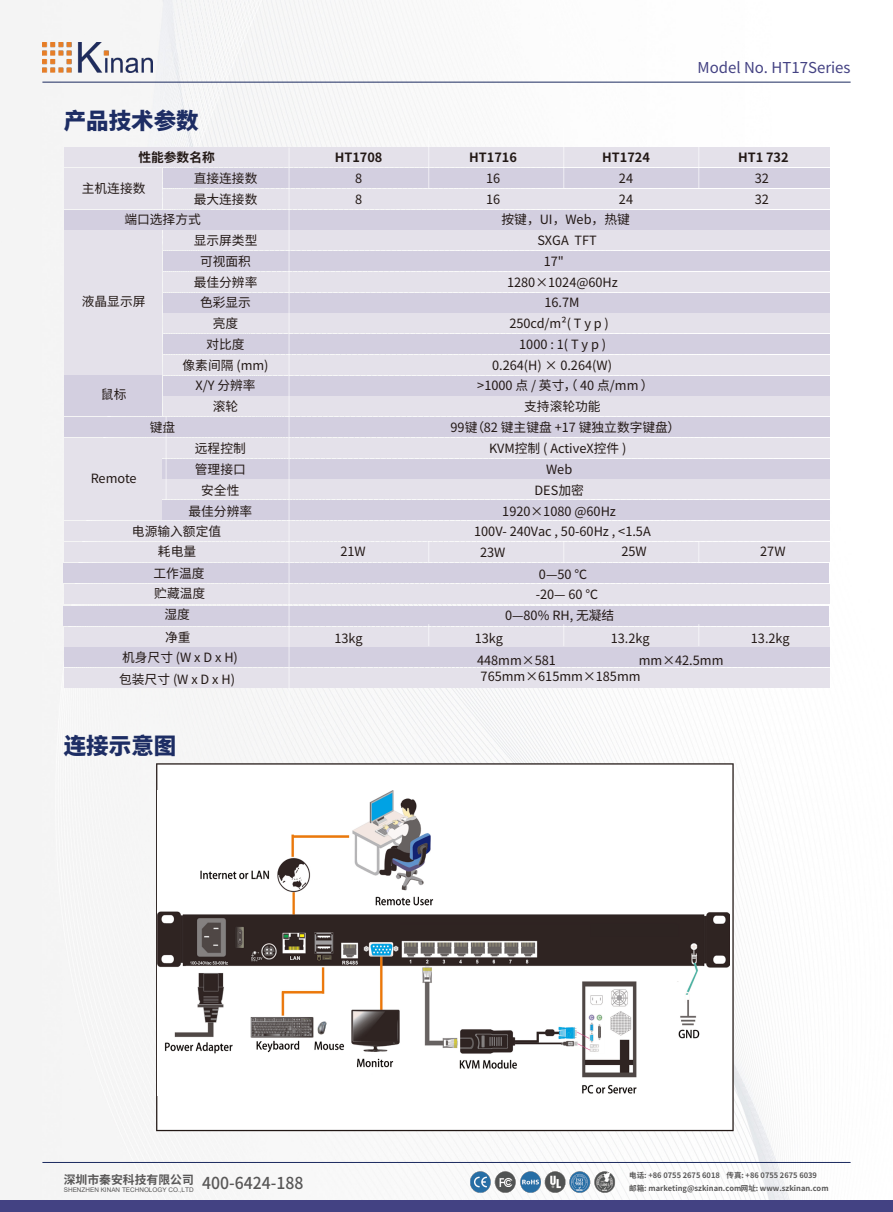
<style>
.page{position:relative;width:893px;height:1212px;background:#fff}
.page>*{position:absolute;margin:0;border:0;box-sizing:border-box;transform-origin:0 0}
.t1{font:800 22.5px "Source Han Sans CN";color:#1d2d64}
.t2{font:500 16.5px "Source Han Sans CN";color:#585757;scale:.96 1}
.t3{font:15px "Source Han Sans CN";color:#444283}
.t4{font:12.75px/20.7px "Source Han Sans CN";color:#221815}
.t5{font:700 12.75px "Source Han Sans CN";color:#221815}
.t6{font:700 11.85px "Source Han Sans CN";color:#585757}
.t7{font:700 7.5px/12.8px "Source Han Sans CN";color:#585757}
.t8{font:6.45px "Arial";color:#585757}
</style>
<div class="page">
<img style="left:0;top:0;width:893px;height:1201px">
<div style="left:0;top:108px;width:32px;height:528px;background:#f4f4f4"></div>
<img style="left:43px;top:43px;width:109px;height:29px">
<hr style="left:42px;top:82px;width:809px;height:1px;background:#1b2a5f">
<svg style="left:156px;top:763px;width:578px;height:368px"></svg>
<div style="left:64px;top:210px;width:98px;height:19px;background:#d3cfe0"></div>
<div style="left:64px;top:168px;width:98px;height:41px;background:#e4e1ea"></div>
<div style="left:64px;top:231px;width:98px;height:144px;background:#e4e1ea"></div>
<div style="left:64px;top:376px;width:98px;height:40px;background:#d3cfe0"></div>
<div style="left:64px;top:148px;width:765px;height:19px;background:#e4e1ea"></div>
<div style="left:163px;top:168px;width:666px;height:20px;background:#d3cfe0"></div>
<div style="left:163px;top:189px;width:666px;height:20px;background:#e4e1ea"></div>
<div style="left:158px;top:210px;width:671px;height:19px;background:#d3cfe0"></div>
<div style="left:163px;top:231px;width:666px;height:19px;background:#e4e1ea"></div>
<div style="left:163px;top:251px;width:666px;height:20px;background:#d3cfe0"></div>
<div style="left:163px;top:272px;width:666px;height:20px;background:#e4e1ea"></div>
<div style="left:163px;top:293px;width:666px;height:19px;background:#d3cfe0"></div>
<div style="left:163px;top:313px;width:666px;height:20px;background:#e4e1ea"></div>
<div style="left:163px;top:334px;width:666px;height:20px;background:#d3cfe0"></div>
<div style="left:163px;top:355px;width:666px;height:20px;background:#e4e1ea"></div>
<div style="left:163px;top:376px;width:666px;height:19px;background:#d3cfe0"></div>
<div style="left:163px;top:396px;width:666px;height:20px;background:#e4e1ea"></div>
<div style="left:64px;top:417px;width:765px;height:20px;background:#d3cfe0"></div>
<div style="left:64px;top:438px;width:765px;height:19px;background:#e4e1ea"></div>
<div style="left:64px;top:459px;width:765px;height:19px;background:#d3cfe0"></div>
<div style="left:64px;top:479px;width:765px;height:20px;background:#e4e1ea"></div>
<div style="left:64px;top:500px;width:765px;height:20px;background:#d3cfe0"></div>
<div style="left:64px;top:521px;width:765px;height:19px;background:#e4e1ea"></div>
<div style="left:64px;top:542px;width:765px;height:19px;background:#e4e1ea"></div>
<div style="left:64px;top:563px;width:765px;height:19px;background:#d3cfe0"></div>
<div style="left:64px;top:584px;width:765px;height:20px;background:#e4e1ea"></div>
<div style="left:64px;top:606px;width:765px;height:19px;background:#d3cfe0"></div>
<div style="left:64px;top:627px;width:765px;height:19px;background:#e4e1ea"></div>
<div style="left:64px;top:647px;width:765px;height:20px;background:#d3cfe0"></div>
<div style="left:64px;top:668px;width:765px;height:20px;background:#e4e1ea"></div>
<div style="left:64px;top:438px;width:98px;height:82px;background:#e4e1ea"></div>
<hr style="left:288px;top:148px;width:2px;height:559px;background:#fff">
<hr style="left:563px;top:127px;width:1px;height:62px;background:#fff">
<hr style="left:428px;top:127px;width:1px;height:62px;background:#fff">
<hr style="left:698px;top:127px;width:1px;height:62px;background:#fff">
<svg style="left:563px;top:541px;width:1px;height:22px"></svg>
<svg style="left:428px;top:541px;width:1px;height:22px"></svg>
<hr style="left:165px;top:417px;width:2px;height:83px;background:#fff">
<svg style="left:698px;top:541px;width:1px;height:22px"></svg>
<svg style="left:563px;top:624px;width:1px;height:22px"></svg>
<svg style="left:428px;top:624px;width:1px;height:22px"></svg>
<svg style="left:698px;top:624px;width:1px;height:22px"></svg>
<div style="left:0;top:1201px;width:893px;height:11px;background:#434283"></div>
<hr style="left:42px;top:1162px;width:809px;height:1px;background:#1b2a5f">
<img style="left:469px;top:1166px;width:152px;height:35px">
<img style="left:157px;top:790px;width:573px;height:305px">
<h1 class="t1" style="left:64px;top:108px;width:137px">产品技术参数</h1>
<p class="t5" style="left:138px;top:150px;width:78px">性能参数名称</p>
<p class="t4" style="left:82px;top:178px;width:65px">主机连接数</p>
<p class="t4" style="left:124px;top:210px;width:78px">端口选择方式</p>
<p class="t4" style="left:194px;top:168px;width:65px">直接连接数最大连接数</p>
<p class="t4" style="left:183px;top:230px;width:88px;text-align:center">显示屏类型<br>可视面积<br>最佳分辨率<br>色彩显示<br>亮度<br>对比度<br>像素间隔 (mm)<br>X/Y 分辨率<br>滚轮</p>
<p class="t4" style="left:82px;top:291px;width:65px">液晶显示屏</p>
<p class="t4" style="left:101px;top:384px;width:27px">鼠标</p>
<p class="t4" style="left:150px;top:417px;width:27px">键盘</p>
<p class="t5" style="left:335px;top:150px;width:49px">HT1708</p>
<p class="t4" style="left:355px;top:168px;width:9px">8<br>8</p>
<p class="t3" style="left:697px;top:59px;width:155px">Model No. HT17Series</p>
<p class="t5" style="left:469px;top:150px;width:49px">HT1716</p>
<p class="t4" style="left:486px;top:168px;width:16px">16<br>16</p>
<p class="t5" style="left:602px;top:150px;width:49px">HT1724</p>
<p class="t4" style="left:619px;top:168px;width:16px">24<br>24</p>
<p class="t4" style="left:501px;top:210px;width:130px">按键，UI，Web，热键</p>
<p class="t4" style="left:537px;top:231px;width:61px">SXGA TFT</p>
<p class="t4" style="left:544px;top:251px;width:22px">17"</p>
<p class="t4" style="left:544px;top:293px;width:37px">16.7M</p>
<p class="t4" style="left:507px;top:272px;width:112px">1280×1024@60Hz</p>
<p class="t4" style="left:509px;top:313px;width:101px">250cd/m²( T y p )</p>
<p class="t4" style="left:519px;top:334px;width:88px">1000 : 1( T y p )</p>
<p class="t4" style="left:492px;top:355px;width:121px">0.264(H) × 0.264(W)</p>
<p class="t4" style="left:477px;top:376px;width:178px">&gt;1000 点 / 英寸，（ 40 点/mm ）</p>
<p class="t4" style="left:524px;top:396px;width:78px">支持滚轮功能</p>
<p class="t4" style="left:450px;top:417px;width:231px">99键（82 键主键盘 +17 键独立数字键盘）</p>
<p class="t5" style="left:738px;top:150px;width:52px">HT1 732</p>
<p class="t4" style="left:755px;top:168px;width:16px">32<br>32</p>
<p class="t4" style="left:188px;top:438px;width:65px;text-align:center">远程控制管理接口安全性<br>最佳分辨率</p>
<p class="t4" style="left:489px;top:438px;width:139px;text-align:center">KVM控制 ( ActiveX控件 )<br>Web<br>DES加密<br>1920×1080 @60Hz</p>
<p class="t4" style="left:132px;top:521px;width:91px;line-height:19.8px;text-align:center">电源输入额定值耗电量</p>
<p class="t4" style="left:154px;top:563px;width:53px;text-align:center">工作温度贮藏温度湿度</p>
<p class="t4" style="left:122px;top:628px;width:117px;line-height:19.6px;text-align:center">净重<br>机身尺寸 (W x D x H)</p>
<p class="t4" style="left:119px;top:669px;width:117px">包装尺寸 (W x D x H)</p>
<p class="t4" style="left:91px;top:468px;width:48px">Remote</p>
<p class="t4" style="left:474px;top:521px;width:178px">100V- 240Vac , 50-60Hz , &lt;1.5A</p>
<p class="t4" style="left:539px;top:564px;width:50px">0—50 ℃</p>
<p class="t4" style="left:536px;top:584px;width:64px">-20— 60 ℃</p>
<p class="t4" style="left:505px;top:605px;width:111px">0—80% RH, 无凝结</p>
<p class="t4" style="left:477px;top:650px;width:80px">448mm×581</p>
<p class="t4" style="left:340px;top:542px;width:27px">21W</p>
<p class="t4" style="left:480px;top:542px;width:27px">23W</p>
<p class="t4" style="left:621px;top:542px;width:27px">25W</p>
<p class="t4" style="left:334px;top:629px;width:30px">13kg</p>
<p class="t4" style="left:475px;top:629px;width:30px">13kg</p>
<p class="t4" style="left:611px;top:629px;width:40px">13.2kg</p>
<p class="t4" style="left:481px;top:652px;width:244px;line-height:16.5px;text-indent:158px">mm×42.5mm<br>765mm×615mm×185mm</p>
<h1 class="t1" style="left:64px;top:732px;width:114px">连接示意图</h1>
<p class="t4" style="left:760px;top:542px;width:27px">27W</p>
<p class="t4" style="left:751px;top:629px;width:40px">13.2kg</p>
<p class="t6" style="left:64px;top:1172px;width:131px">深圳市秦安科技有限公司</p>
<p class="t8" style="left:64px;top:1185px;width:131px">SHENZHEN KINAN TECHNOLOGY CO.,LTD</p>
<p class="t2" style="left:202px;top:1174px;width:107px">400-6424-188</p>
<p class="t7" style="left:629px;top:1169px;width:201px">电话: +86 0755 2675 6018 传真: +86 0755 2675 6039<br>邮箱: marketing@szkinan.com网址: www.szkinan.com</p>
</div>
